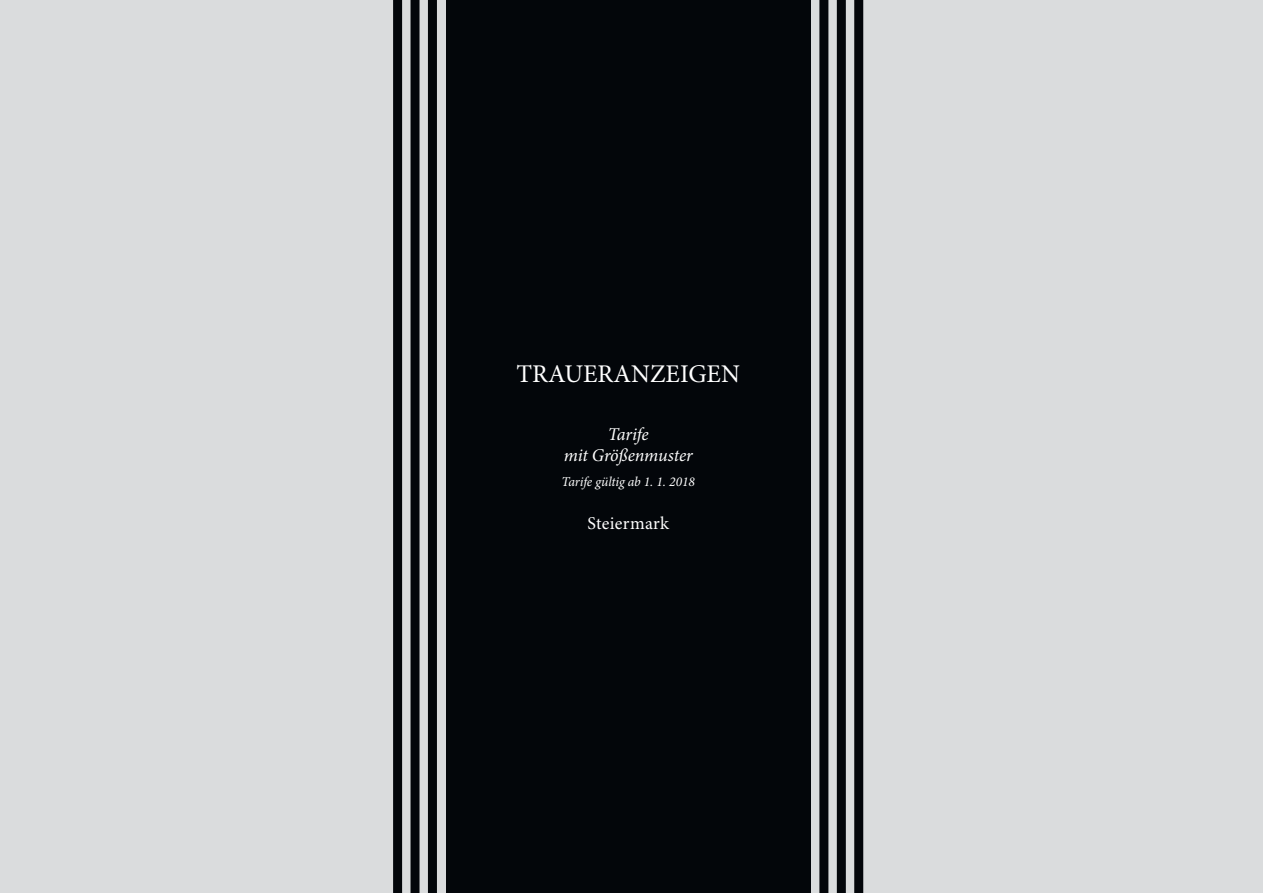
<style>
.page{position:relative;width:1263px;height:893px;background:#dadcdd}
.page>*{position:absolute;margin:0;border:0;box-sizing:border-box;transform-origin:0 0}
.t1{font:25.5px "Minion Pro";color:#fff}
.t2{font:italic 18px/21.6px "Minion Pro";letter-spacing:-.01em;color:#fff;text-align:center}
.t3{font:18px "Minion Pro";letter-spacing:.015em;color:#fff}
.t4{font:italic 13.5px "Minion Pro";letter-spacing:-.01em;color:#fff}
</style>
<div class="page">
<div style="left:446px;top:0;width:364px;height:893px;background:#03060a"></div>
<div style="left:819px;top:0;width:9px;height:893px;background:#03060a"></div>
<div style="left:393px;top:0;width:9px;height:893px;background:#03060a"></div>
<div style="left:837px;top:0;width:9px;height:893px;background:#03060a"></div>
<div style="left:410px;top:0;width:9px;height:893px;background:#03060a"></div>
<div style="left:854px;top:0;width:9px;height:893px;background:#03060a"></div>
<div style="left:428px;top:0;width:9px;height:893px;background:#03060a"></div>
<h1 class="t1" style="left:516px;top:359px;width:225px">TRAUERANZEIGEN</h1>
<h2 class="t2" style="left:564px;top:423px;width:130px">Tarife<br>mit Größenmuster</h2>
<p class="t4" style="left:562px;top:473px;width:135px">Tarife gültig ab 1. 1. 2018</p>
<h2 class="t3" style="left:587px;top:513px;width:83px">Steiermark</h2>
</div>
